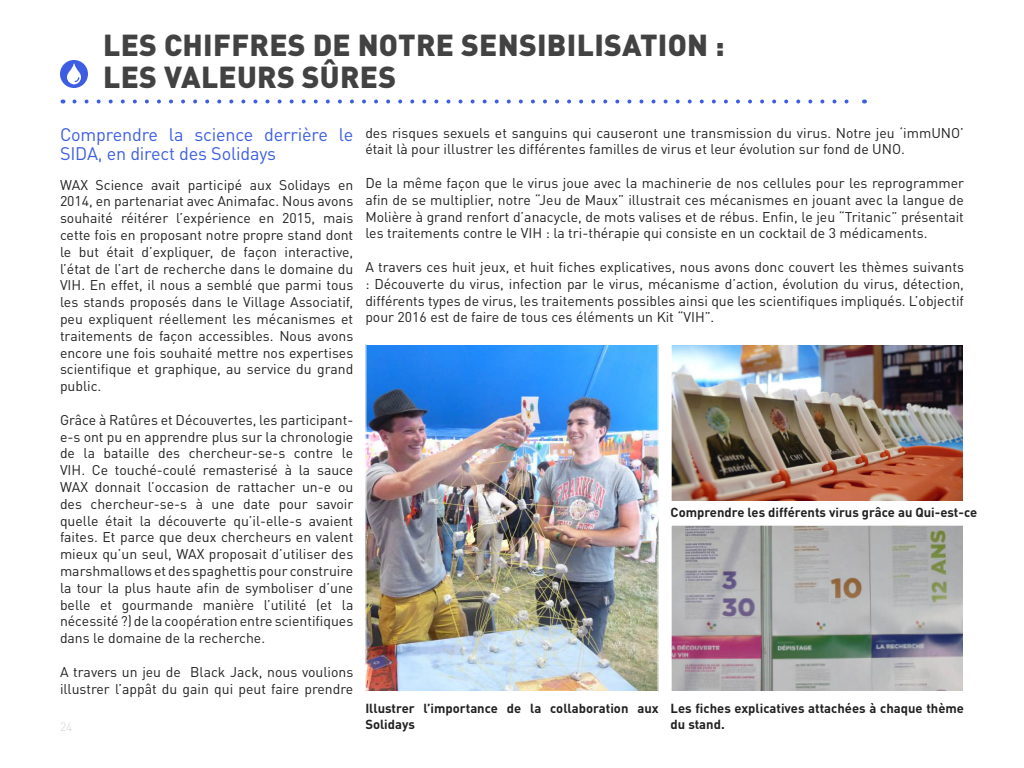
<style>
.page{position:relative;width:1024px;height:768px;background:#fff}
.page>*{position:absolute;margin:0;border:0;box-sizing:border-box;transform-origin:0 0}
.t1{font:900 30px/32px "DINOT";letter-spacing:.01em;color:#424242}
.t2{font:18px/19px "DINOT";letter-spacing:-.01em;color:#3d5ee3}
.t3{font:14px/16.8px "DINOT";color:#212121;text-align:justify}
.t4{font:700 13px/15.6px "DINOT";color:#212121}
.t5{font:300 12px "DINOT";color:#d1d4d4}
</style>
<div class="page">
<svg style="left:74px;top:99px;width:775px;height:4px"></svg>
<div style="left:60px;top:60px;width:28px;height:28px;background:#3d5ee3;border-radius:50%"></div>
<svg style="left:67px;top:64px;width:14px;height:20px"></svg>
<img style="left:367px;top:346px;width:290px;height:344px">
<div style="left:365px;top:344px;width:294px;height:348px;border:1px solid #fff"></div>
<img style="left:673px;top:346px;width:289px;height:154px">
<div style="left:671px;top:344px;width:293px;height:158px;border:1px solid #fff"></div>
<img style="left:673px;top:527px;width:289px;height:163px">
<div style="left:671px;top:525px;width:293px;height:167px;border:1px solid #fff"></div>
<h1 class="t1" style="left:103px;top:28px;width:623px">LES CHIFFRES DE NOTRE SENSIBILISATION :<br>LES VALEURS SÛRES</h1>
<p class="t2" style="left:60px;top:124px;width:295px">Comprendre la science derrière le<br>SIDA, en direct des Solidays</p>
<p class="t3" style="left:60px;top:176px;width:295px">WAX Science avait participé aux Solidays en 2014, en partenariat avec Animafac. Nous avons souhaité réitérer l’expérience en 2015, mais cette fois en proposant notre propre stand dont le but était d’expliquer, de façon interactive, l’état de l’art de recherche dans le domaine du VIH. En effet, il nous a semblé que parmi tous les stands proposés dans le Village Associatif, peu expliquent réellement les mécanismes et traitements de façon accessibles. Nous avons encore une fois souhaité mettre nos expertises scientifique et graphique, au service du grand public.</p>
<p class="t3" style="left:60px;top:411px;width:295px">Grâce à Ratûres et Découvertes, les participant&shy;e-s ont pu en apprendre plus sur la chronologie de la bataille des chercheur-se-s contre le VIH. Ce touché-coulé remasterisé à la sauce WAX donnait l’occasion de rattacher un-e ou des chercheur-se-s à une date pour savoir quelle était la découverte qu’il-elle-s avaient faites. Et parce que deux chercheurs en valent mieux qu’un seul, WAX proposait d’utiliser des marshmallows et des spaghettis pour construire la tour la plus haute afin de symboliser d’une belle et gourmande manière l’utilité (et la nécessité ?) de la coopération entre scientifiques dans le domaine de la recherche.</p>
<p class="t3" style="left:60px;top:663px;width:295px">A travers un jeu de Black Jack, nous voulions illustrer l’appât du gain qui peut faire prendre</p>
<p class="t3" style="left:365px;top:124px;width:600px">des risques sexuels et sanguins qui causeront une transmission du virus. Notre jeu ‘immUNO’ était là pour illustrer les différentes familles de virus et leur évolution sur fond de UNO.</p>
<p class="t3" style="left:365px;top:174px;width:600px">De la même façon que le virus joue avec la machinerie de nos cellules pour les reprogrammer afin de se multiplier, notre “Jeu de Maux” illustrait ces mécanismes en jouant avec la langue de Molière à grand renfort d’anacycle, de mots valises et de rébus. Enfin, le jeu “Tritanic” présentait les traitements contre le VIH : la tri-thérapie qui consiste en un cocktail de 3 médicaments.</p>
<p class="t3" style="left:365px;top:258px;width:600px">A travers ces huit jeux, et huit fiches explicatives, nous avons donc couvert les thèmes suivants : Découverte du virus, infection par le virus, mécanisme d’action, évolution du virus, détection, différents types de virus, les traitements possibles ainsi que les scientifiques impliqués. L’objectif pour 2016 est de faire de tous ces éléments un Kit “VIH”.</p>
<p class="t4" style="left:671px;top:504px;width:308px">Comprendre les différents virus grâce au Qui-est-ce</p>
<p class="t5" style="left:60px;top:719px;width:14px">24</p>
<p class="t4" style="left:365px;top:700px;width:295px">Illustrer l’importance de la collaboration aux<br>Solidays</p>
<p class="t4" style="left:671px;top:700px;width:295px">Les fiches explicatives attachées à chaque thème du stand.</p>
</div>
